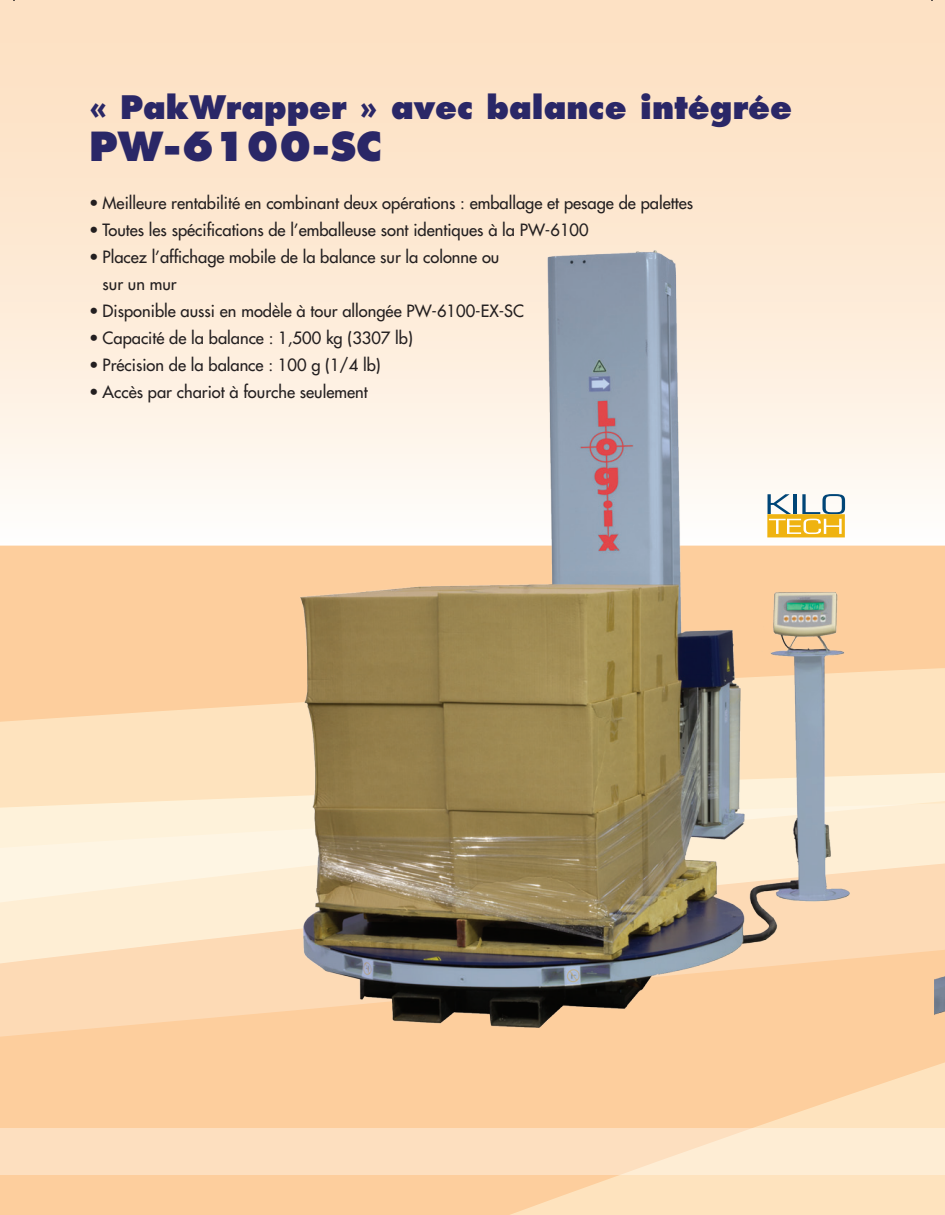
<style>
.page{position:relative;width:945px;height:1215px;background:#fff}
.page>*{position:absolute;margin:0;border:0;box-sizing:border-box;transform-origin:0 0}
.t1{font:800 39px "Futura";color:#2a2767}
.t2{font:800 31.5px "Futura";color:#2a2767}
.t3{font:16.5px/27px "Futura";color:#231f20}
</style>
<div class="page">
<div style="left:0;top:545px;width:945px;height:669px;background:#fdce9d"></div>
<svg style="left:0;top:668px;width:934px;height:129px;fill:#fee3be"></svg>
<svg style="left:0;top:797px;width:258px;height:240px;background:#fde7ca"></svg>
<div style="left:0;top:1128px;width:945px;height:46px;background:#fddfbf"></div>
<svg style="left:509px;top:728px;width:436px;height:487px"></svg>
<div style="left:0;top:0;width:945px;height:546px;background:linear-gradient(to bottom,#fdddbc,#fefbf6)"></div>
<img style="left:258px;top:233px;width:608px;height:803px">
<img style="left:934px;top:213px;width:11px;height:856px">
<svg style="left:767px;top:494px;width:78px;height:43px"></svg>
<p class="t2" style="left:89px;top:88px;width:705px">« PakWrapper » avec balance intégrée</p>
<p class="t1" style="left:89px;top:123px;width:294px">PW-6100-SC</p>
<p class="t3" style="left:89px;top:190px;width:605px">• Meilleure rentabilité en combinant deux opérations : emballage et pesage de palettes</p>
<p class="t3" style="left:89px;top:217px;width:501px">• Toutes les spécifications de l’emballeuse sont identiques à la PW-6100</p>
<p class="t3" style="left:103px;top:244px;width:398px;text-indent:-13px">• Placez l’affichage mobile de la balance sur la colonne ou sur un mur</p>
<p class="t3" style="left:89px;top:298px;width:436px">• Disponible aussi en modèle à tour allongée PW-6100-EX-SC</p>
<p class="t3" style="left:89px;top:325px;width:325px">• Capacité de la balance : 1,500 kg (3307 lb)</p>
<p class="t3" style="left:89px;top:352px;width:293px">• Précision de la balance : 100 g (1/4 lb)</p>
<p class="t3" style="left:89px;top:379px;width:280px">• Accès par chariot à fourche seulement</p>
</div>
